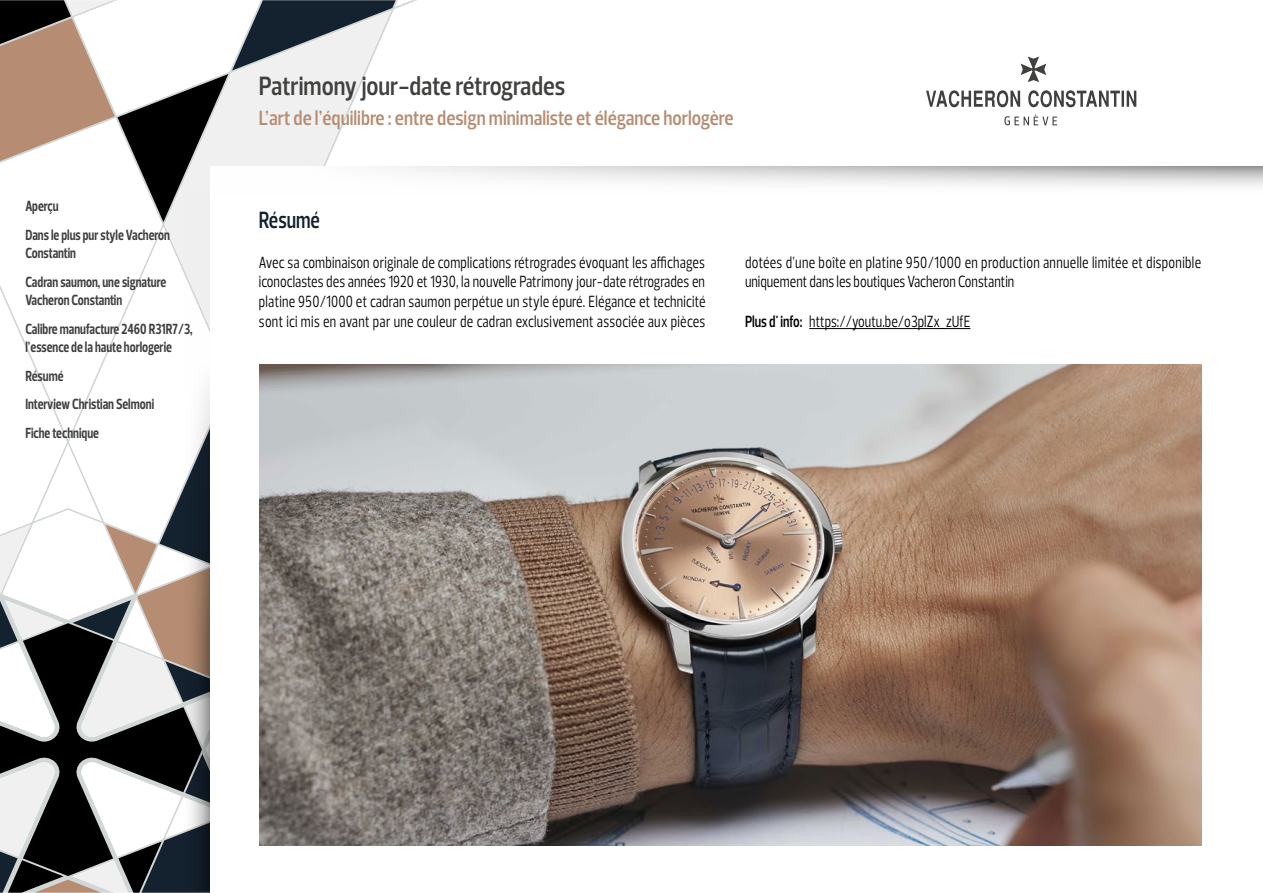
<style>
.page{position:relative;width:1263px;height:893px;background:#fff}
.page>*{position:absolute;margin:0;border:0;box-sizing:border-box;transform-origin:0 0}
.t1{font:600 27px "Prelo Condensed";color:#40403f}
.t2{font:600 24px "Prelo Condensed";color:#14212e;scale:.9 1}
.t3{font:600 21px "Prelo Condensed";color:#b68d72}
.t4{font:16.5px/19.8px "Prelo Condensed";letter-spacing:.02em;color:#000;text-align:justify;scale:.9 1}
.t5{font:16.5px "Prelo Condensed";color:#000;scale:.9 1}
.t6{font:700 15px/28.8px "Prelo Condensed";color:#40403f;scale:.9 1}
.s1{font-weight:600}
</style>
<div class="page">
<svg style="left:0;top:745px;width:163px;height:9px"></svg>
<svg style="left:0;top:754px;width:210px;height:139px"></svg>
<svg style="left:0;top:289px;width:163px;height:456px"></svg>
<svg style="left:0;top:0;width:396px;height:222px"></svg>
<svg style="left:926px;top:57px;width:210px;height:68px"></svg>
<svg style="left:163px;top:190px;width:47px;height:701px"></svg>
<div style="left:210px;top:166px;width:1052px;height:727px;background:#fff"></div>
<svg style="left:385px;top:166px;width:877px;height:20px"></svg>
<hr style="left:809px;top:328px;width:161px;height:1px;background:#000">
<img style="left:259px;top:364px;width:942px;height:481px">
<p class="t6" style="left:26px;top:192px;width:162px">Aperçu<br>Dans le plus pur style Vacheron</p>
<p class="t6" style="left:26px;top:239px;width:158px">Constantin<br>Cadran saumon, une signature</p>
<p class="t6" style="left:26px;top:286px;width:187px">Vacheron Constantin<br>Calibre manufacture 2460 R31R7/3,</p>
<p class="t6" style="left:26px;top:332px;width:164px">l’essence de la haute horlogerie<br>Résumé<br>Interview Christian Selmoni<br>Fiche technique</p>
<h1 class="t1" style="left:259px;top:69px;width:308px">Patrimony jour-date rétrogrades</h1>
<p class="t3" style="left:259px;top:105px;width:476px">L’art de l’équilibre : entre design minimaliste et élégance horlogère</p>
<p class="t2" style="left:259px;top:205px;width:69px">Résumé</p>
<p class="t4" style="left:259px;top:252px;width:498px">Avec sa combinaison originale de complications rétrogrades évoquant les affichages iconoclastes des années 1920 et 1930, la nouvelle Patrimony jour-date rétrogrades en platine 950/1000 et cadran saumon perpétue un style épuré. Elégance et technicité sont ici mis en avant par une couleur de cadran exclusivement associée aux pièces</p>
<p class="t4" style="left:745px;top:252px;width:508px">dotées d’une boîte en platine 950/1000 en production annuelle limitée et disponible uniquement dans les boutiques Vacheron Constantin</p>
<p class="t5" style="left:745px;top:311px;width:252px"><span class="s1">Plus d' info:</span> https://youtu.be/o3plZx_zUfE</p>
</div>
